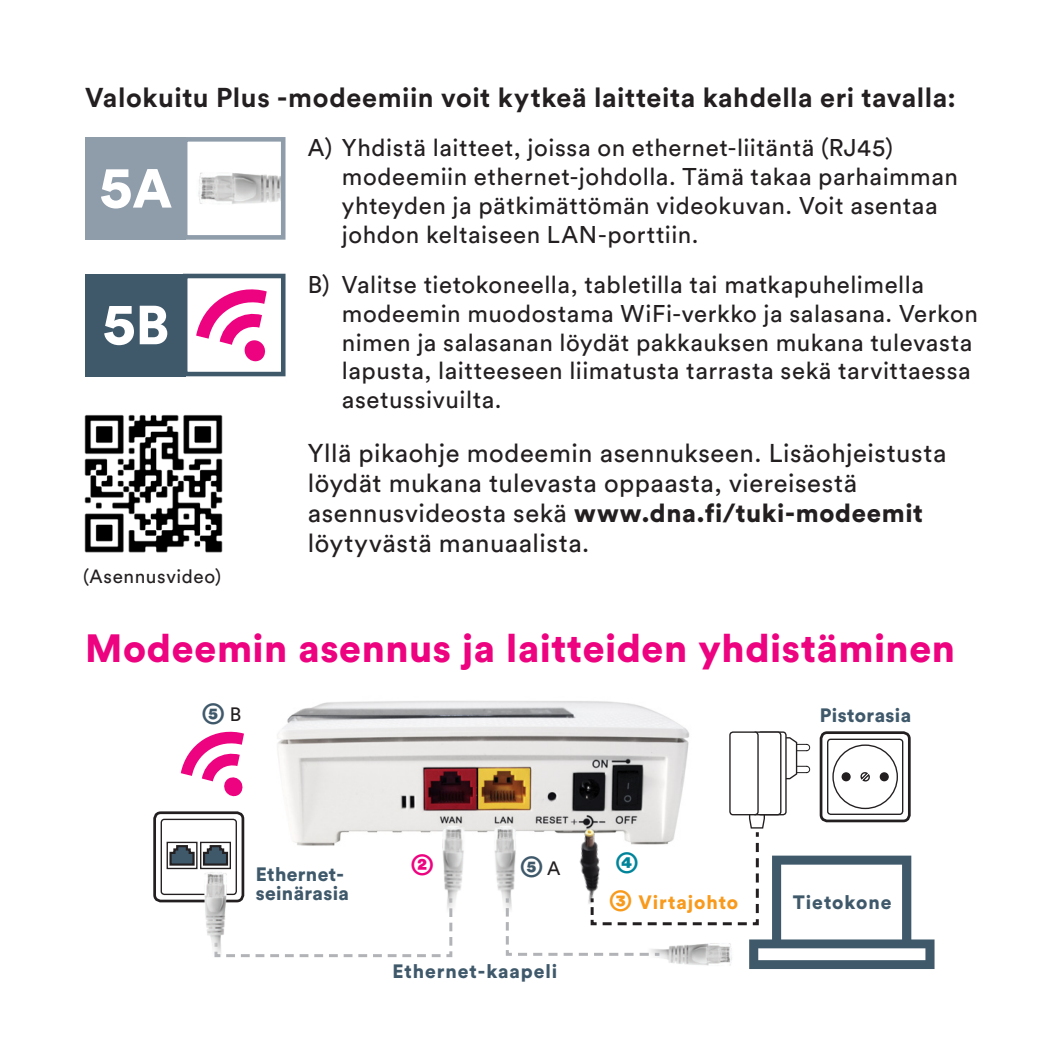
<style>
.page{position:relative;width:1063px;height:1063px;background:#fff}
.page>*{position:absolute;margin:0;border:0;box-sizing:border-box;transform-origin:0 0}
.t1{font:900 59.1px "Circular Std";color:#fff}
.t2{font:900 39px "Circular Std";letter-spacing:.015em;color:#ed0280}
.Bodytext{font:900 28.8px "Circular Std";color:#3f596b}
.Bodytext-2{font:900 28.8px "Circular Std";color:#00849a}
.Bodytext-3{font:900 28.8px "Circular Std";color:#f89a1c}
.Bodytext-4{font:900 28.8px "Circular Std";color:#ed0280}
.Bodytext-5{font:700 27px "Circular Std";letter-spacing:.02em;color:#231f20}
.Bodytext-6{font:25.5px/30px "Circular Std";letter-spacing:.02em;color:#231f20}
.Bodytext-7{font:24px/28.8px "Circular Std";letter-spacing:.025em;color:#231f20}
.t3{font:900 19.2px/19.2px "Circular Std";letter-spacing:.025em;color:#3f596b}
.t4{font:900 19.2px "Circular Std";letter-spacing:.05em;color:#3f596b}
.t5{font:900 19.2px "Circular Std";letter-spacing:.05em;color:#f89a1c}
.Bodytext-8{font:19.2px "Circular Std";color:#231f20}
.Bodytext-9{font:18.9px "Circular Std";letter-spacing:.035em;color:#231f20}
.s1{font-size:54.3px}
.s2{font-weight:900}
</style>
<div class="page">
<img style="left:84px;top:414px;width:139px;height:139px">
<img style="left:277px;top:701px;width:413px;height:145px">
<svg style="left:231px;top:895px;width:222px;height:63px"></svg>
<div style="left:153px;top:811px;width:91px;height:91px;border:3px solid #231f20;border-radius:6px"></div>
<div style="left:161px;top:819px;width:76px;height:76px;border:1px solid #231f20;border-radius:3px"></div>
<svg style="left:169px;top:845px;width:26px;height:21px"></svg>
<div style="left:167px;top:842px;width:31px;height:27px;border:1px solid #231f20"></div>
<svg style="left:202px;top:845px;width:27px;height:21px"></svg>
<div style="left:200px;top:842px;width:31px;height:27px;border:1px solid #231f20"></div>
<svg style="left:787px;top:737px;width:24px;height:43px"></svg>
<svg style="left:758px;top:732px;width:28px;height:83px"></svg>
<div style="left:757px;top:731px;width:30px;height:84px;border:1px solid #231f20;border-radius:3px"></div>
<div style="left:753px;top:732px;width:28px;height:83px;background:#fff;border-radius:3px"></div>
<div style="left:752px;top:731px;width:29px;height:84px;border:1px solid #231f20;border-radius:3px"></div>
<div style="left:730px;top:732px;width:28px;height:83px;background:#fff;border-radius:3px"></div>
<div style="left:729px;top:731px;width:30px;height:84px;border:1px solid #231f20;border-radius:3px"></div>
<div style="left:820px;top:731px;width:91px;height:91px;border:3px solid #231f20;border-radius:6px"></div>
<div style="left:827px;top:739px;width:76px;height:76px;border:1px solid #231f20;border-radius:3px"></div>
<div style="left:880px;top:773px;width:8px;height:8px;background:#231f20;border-radius:50%"></div>
<div style="left:880px;top:772px;width:9px;height:9px;border:1px solid #231f20;border-radius:50%"></div>
<div style="left:842px;top:773px;width:8px;height:8px;background:#231f20;border-radius:50%"></div>
<div style="left:842px;top:772px;width:9px;height:9px;border:1px solid #231f20;border-radius:50%"></div>
<svg style="left:860px;top:772px;width:10px;height:10px"></svg>
<div style="left:832px;top:744px;width:66px;height:65px;border:1px solid #231f20;border-radius:50%"></div>
<img style="left:201px;top:869px;width:30px;height:89px">
<img style="left:491px;top:824px;width:13px;height:79px">
<img style="left:435px;top:824px;width:31px;height:91px">
<svg style="left:181px;top:731px;width:63px;height:66px"></svg>
<svg style="left:504px;top:798px;width:431px;height:171px"></svg>
<div style="left:86px;top:137px;width:100px;height:103px;background:#8f9caa"></div>
<img style="left:198px;top:172px;width:82px;height:32px">
<div style="left:183px;top:137px;width:103px;height:103px;border:5px solid #8f9caa"></div>
<div style="left:86px;top:274px;width:100px;height:102px;background:#3f596b"></div>
<div style="left:183px;top:274px;width:103px;height:102px;border:5px solid #3f596b"></div>
<svg style="left:196px;top:289px;width:71px;height:73px"></svg>
<p class="Bodytext-5" style="left:85px;top:80px;width:872px">Valokuitu Plus -modeemiin voit kytkeä laitteita kahdella eri tavalla:</p>
<p class="t1" style="left:100px;top:147px;width:74px">5<span class="s1">A</span></p>
<p class="t1" style="left:103px;top:284px;width:68px">5<span class="s1">B</span></p>
<p class="Bodytext-9" style="left:83px;top:565px;width:140px">(Asennusvideo)</p>
<p class="Bodytext-7" style="left:342px;top:133px;width:618px;text-indent:-34px">A) Yhdistä laitteet, joissa on ethernet-liitäntä (RJ45) modeemiin ethernet-johdolla. Tämä takaa parhaimman yhteyden ja pätkimättömän videokuvan. Voit asentaa johdon keltaiseen LAN-porttiin.</p>
<p class="Bodytext-7" style="left:342px;top:270px;width:638px;text-indent:-34px">B) Valitse tietokoneella, tabletilla tai matkapuhelimella modeemin muodostama WiFi-verkko ja salasana. Verkon nimen ja salasanan löydät pakkauksen mukana tulevasta lapusta, laitteeseen liimatusta tarrasta sekä tarvittaessa asetussivuilta.</p>
<p class="Bodytext-6" style="left:308px;top:437px;width:640px">Yllä pikaohje modeemin asennukseen. Lisäohjeistusta löydät mukana tulevasta oppaasta, viereisestä asennusvideosta sekä <span class="s2">www.dna.fi/tuki-modeemit </span>löytyvästä manuaalista.</p>
<p class="t2" style="left:85px;top:622px;width:872px">Modeemin asennus ja laitteiden yhdistäminen</p>
<p class="Bodytext" style="left:202px;top:694px;width:25px">➄</p>
<p class="Bodytext-8" style="left:230px;top:703px;width:13px">B</p>
<p class="t3" style="left:256px;top:864px;width:95px">Ethernet&shy;seinärasia</p>
<p class="Bodytext-4" style="left:411px;top:846px;width:25px">➁</p>
<p class="Bodytext" style="left:520px;top:847px;width:25px">➄</p>
<p class="Bodytext-8" style="left:547px;top:857px;width:15px">A</p>
<p class="t4" style="left:392px;top:958px;width:166px">Ethernet-kaapeli</p>
<p class="Bodytext-2" style="left:615px;top:843px;width:25px">➃</p>
<p class="Bodytext-3" style="left:609px;top:882px;width:25px">➂</p>
<p class="t5" style="left:638px;top:890px;width:101px">Virtajohto</p>
<p class="t3" style="left:820px;top:705px;width:93px">Pistorasia</p>
<p class="t4" style="left:793px;top:889px;width:100px">Tietokone</p>
</div>
